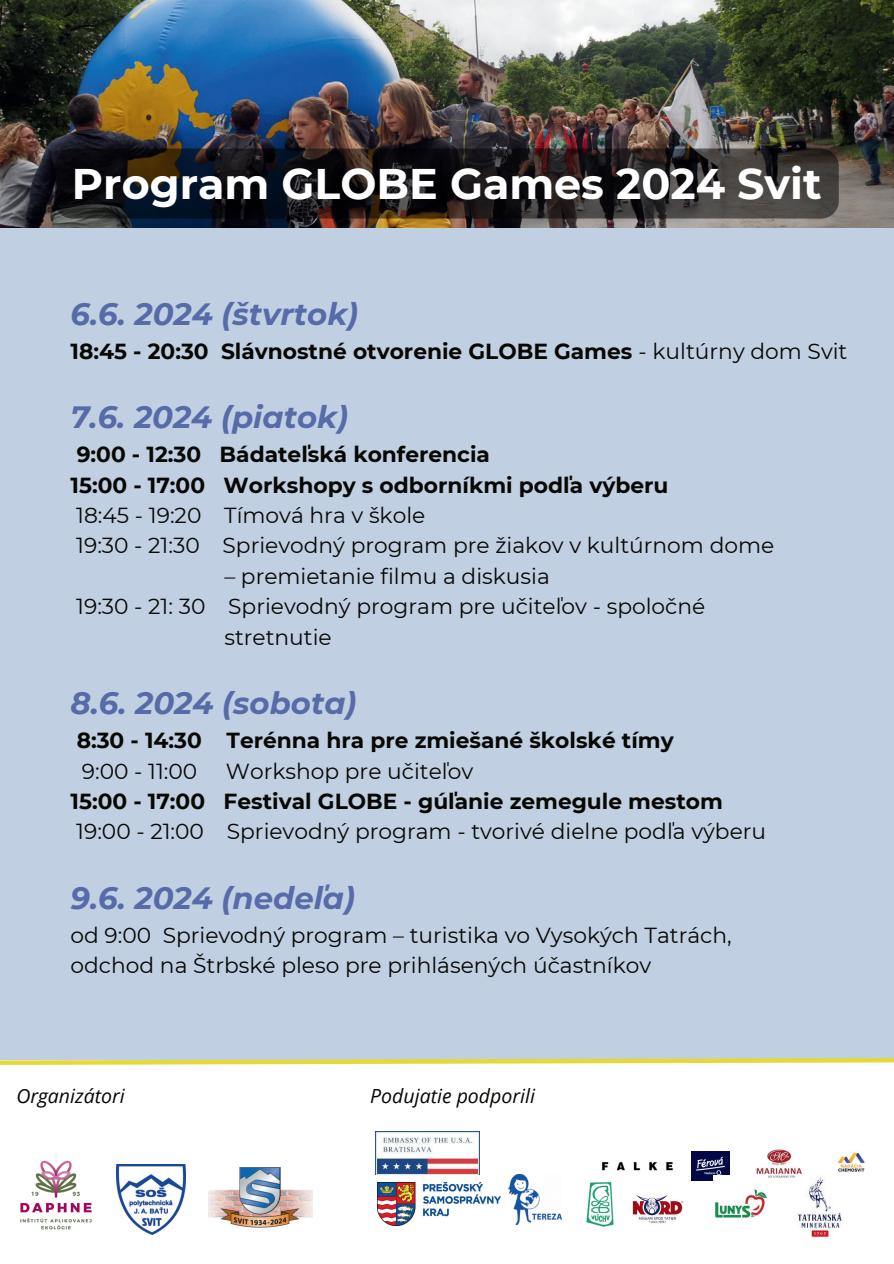
<style>
.page{position:relative;width:894px;height:1264px;background:#fff}
.page>*{position:absolute;margin:0;border:0;box-sizing:border-box;transform-origin:0 0}
.t1{font:700 42.75px "Montserrat";color:#fff}
.t2{font:italic 700 30.75px "Montserrat";color:#566ba8}
.t3{font:21.75px/30.3px "Montserrat";color:#080704}
.t4{font:700 21.75px/30.3px "Montserrat";color:#080704}
.t5{font:italic 19.5px "Open Sans";color:#080704}
.s1{font-weight:400}
</style>
<div class="page">
<div style="left:0;top:188px;width:893px;height:871px;background:#c0cfe2"></div>
<img style="left:0;top:0;width:893px;height:227px">
<img style="left:117px;top:1164px;width:68px;height:70px">
<img style="left:208px;top:1167px;width:104px;height:60px">
<img style="left:20px;top:1160px;width:72px;height:70px">
<img style="left:838px;top:1152px;width:27px;height:20px">
<img style="left:586px;top:1182px;width:27px;height:43px">
<img style="left:691px;top:1151px;width:38px;height:29px">
<img style="left:602px;top:1162px;width:71px;height:9px">
<img style="left:756px;top:1149px;width:46px;height:29px">
<img style="left:632px;top:1195px;width:51px;height:28px">
<img style="left:713px;top:1175px;width:54px;height:44px">
<img style="left:795px;top:1175px;width:47px;height:63px">
<img style="left:377px;top:1182px;width:123px;height:43px">
<img style="left:508px;top:1174px;width:53px;height:50px">
<img style="left:375px;top:1131px;width:104px;height:43px">
<svg style="left:55px;top:148px;width:783px;height:70px;background:#201e20"></svg>
<svg style="left:0;top:1058px;width:893px;height:7px"></svg>
<h1 class="t1" style="left:72px;top:153px;width:751px">Program GLOBE Games 2024 Svit</h1>
<h2 class="t2" style="left:70px;top:292px;width:289px">6.6. 2024 (štvrtok)</h2>
<p class="t4" style="left:70px;top:335px;width:778px">18:45 - 20:30 Slávnostné otvorenie GLOBE Games <span class="s1">- kultúrny dom Svit</span></p>
<h2 class="t2" style="left:70px;top:395px;width:279px">7.6. 2024 (piatok)</h2>
<p class="t4" style="left:70px;top:438px;width:599px">9:00 - 12:30 Bádateľská konferencia<br>15:00 - 17:00 Workshopy s odborníkmi podľa výberu</p>
<p class="t3" style="left:76px;top:499px;width:699px">18:45 - 19:20 Tímová hra v škole<br>19:30 - 21:30 Sprievodný program pre žiakov v kultúrnom dome</p>
<p class="t3" style="left:224px;top:560px;width:327px">– premietanie filmu a diskusia</p>
<p class="t3" style="left:76px;top:590px;width:630px">19:30 - 21: 30 Sprievodný program pre učiteľov - spoločné</p>
<p class="t3" style="left:224px;top:621px;width:109px">stretnutie</p>
<h2 class="t2" style="left:70px;top:681px;width:287px">8.6. 2024 (sobota)</h2>
<p class="t4" style="left:77px;top:724px;width:598px">8:30 - 14:30 Terénna hra pre zmiešané školské tímy</p>
<p class="t3" style="left:82px;top:754px;width:117px">9:00 - 11:00</p>
<p class="t3" style="left:226px;top:754px;width:249px">Workshop pre učiteľov</p>
<p class="t4" style="left:70px;top:785px;width:653px">15:00 - 17:00 Festival GLOBE - gúľanie zemegule mestom</p>
<p class="t3" style="left:76px;top:815px;width:691px">19:00 - 21:00 Sprievodný program - tvorivé dielne podľa výberu</p>
<h2 class="t2" style="left:70px;top:876px;width:286px">9.6. 2024 (nedeľa)</h2>
<p class="t3" style="left:70px;top:919px;width:662px">od 9:00 Sprievodný program – turistika vo Vysokých Tatrách, odchod na Štrbské pleso pre prihlásených účastníkov</p>
<p class="t5" style="left:16px;top:1082px;width:110px">Organizátori</p>
<p class="t5" style="left:370px;top:1082px;width:166px">Podujatie podporili</p>
</div>
